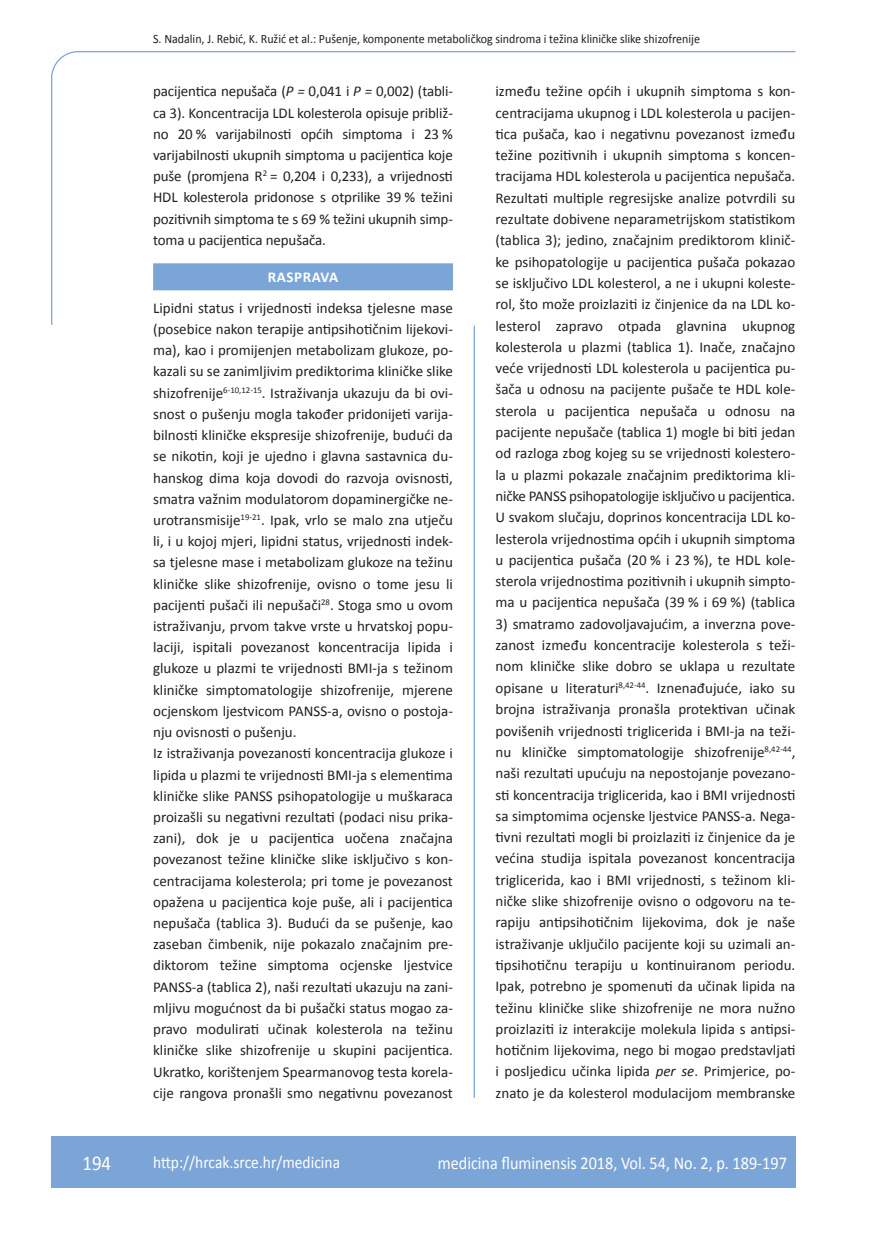
<style>
.page{position:relative;width:872px;height:1234px;background:#fff}
.page>*{position:absolute;margin:0;border:0;box-sizing:border-box;transform-origin:0 0}
.t1{font:21px "Calibri";color:#fff;scale:.9 1}
.t2{font:18px "Calibri";color:#fff;scale:.9 1}
.t3{font:17.25px "Calibri";color:#fff;scale:.9 1}
.t4{font:15px/21.3px "Calibri";color:#231f20;text-align:justify}
.t5{font:700 15px "Calibri";letter-spacing:.04em;color:#fff}
.t6{font:12.75px "Calibri";color:#231f20;scale:.94 1}
.s1{font-style:italic}
</style>
<div class="page">
<svg style="left:51px;top:51px;width:745px;height:274px"></svg>
<hr style="left:473px;top:325px;width:2px;height:772px;background:#7ca5d7">
<div style="left:51px;top:1135px;width:744px;height:51px;background:#7ca5d7"></div>
<div style="left:153px;top:263px;width:300px;height:27px;background:#7ca5d7"></div>
<p class="t6" style="left:153px;top:30px;width:583px">S. Nadalin, J. Rebić, K. Ružić et al.: Pušenje, komponente metaboličkog sindroma i težina kliničke slike shizofrenije</p>
<p class="t4" style="left:153px;top:80px;width:301px">pacijentica nepušača (<span class="s1">P =</span> 0,041 i <span class="s1">P =</span> 0,002) (tabli&shy;ca 3). Koncentracija LDL kolesterola opisuje približ&shy;no 20 % varijabilnosti općih simptoma i 23 % varijabilnosti ukupnih simptoma u pacijentica koje puše (promjena R<sup>2</sup> = 0,204 i 0,233), a vrijednosti HDL kolesterola pridonose s otprilike 39 % težini pozitivnih simptoma te s 69 % težini ukupnih simp&shy;toma u pacijentica nepušača.</p>
<p class="t5" style="left:268px;top:268px;width:72px">RASPRAVA</p>
<p class="t4" style="left:153px;top:296px;width:301px;text-align:left">Lipidni status i vrijednosti indeksa tjelesne mase (posebice nakon terapije antipsihotičnim lijekovi&shy;ma), kao i promijenjen metabolizam glukoze, po&shy;kazali su se zanimljivim prediktorima kliničke slike shizofrenije<sup>6-10,12-15</sup>. Istraživanja ukazuju da bi ovi&shy;snost o pušenju mogla također pridonijeti varija&shy;bilnosti kliničke ekspresije shizofrenije, budući da se nikotin, koji je ujedno i glavna sastavnica du&shy;hanskog dima koja dovodi do razvoja ovisnosti, smatra važnim modulatorom dopaminergičke ne&shy;urotransmisije<sup>19-21</sup>. Ipak, vrlo se malo zna utječu li, i u kojoj mjeri, lipidni status, vrijednosti indek&shy;sa tjelesne mase i metabolizam glukoze na težinu kliničke slike shizofrenije, ovisno o tome jesu li pacijenti pušači ili nepušači<sup>28</sup>. Stoga smo u ovom istraživanju, prvom takve vrste u hrvatskoj popu&shy;laciji, ispitali povezanost koncentracija lipida i glukoze u plazmi te vrijednosti BMI-ja s težinom kliničke simptomatologije shizofrenije, mjerene ocjenskom ljestvicom PANSS-a, ovisno o postoja&shy;nju ovisnosti o pušenju.<br>Iz istraživanja povezanosti koncentracija glukoze i lipida u plazmi te vrijednosti BMI-ja s elementima kliničke slike PANSS psihopatologije u muškaraca proizašli su negativni rezultati (podaci nisu prika&shy;zani), dok je u pacijentica uočena značajna povezanost težine kliničke slike isključivo s kon&shy;centracijama kolesterola; pri tome je povezanost opažena u pacijentica koje puše, ali i pacijentica nepušača (tablica 3). Budući da se pušenje, kao zaseban čimbenik, nije pokazalo značajnim pre&shy;diktorom težine simptoma ocjenske ljestvice PANSS-a (tablica 2), naši rezultati ukazuju na zani&shy;mljivu mogućnost da bi pušački status mogao za&shy;pravo modulirati učinak kolesterola na težinu kliničke slike shizofrenije u skupini pacijentica.<br>Ukratko, korištenjem Spearmanovog testa korela&shy;cije rangova pronašli smo negativnu povezanost</p>
<p class="t4" style="left:495px;top:80px;width:301px">između težine općih i ukupnih simptoma s kon&shy;centracijama ukupnog i LDL kolesterola u pacijen&shy;tica pušača, kao i negativnu povezanost između težine pozitivnih i ukupnih simptoma s koncen&shy;tracijama HDL kolesterola u pacijentica nepušača.<br>Rezultati multiple regresijske analize potvrdili su rezultate dobivene neparametrijskom statistikom (tablica 3); jedino, značajnim prediktorom klinič&shy;ke psihopatologije u pacijentica pušača pokazao se isključivo LDL kolesterol, a ne i ukupni koleste&shy;rol, što može proizlaziti iz činjenice da na LDL ko&shy;lesterol zapravo otpada glavnina ukupnog kolesterola u plazmi (tablica 1). Inače, značajno veće vrijednosti LDL kolesterola u pacijentica pu&shy;šača u odnosu na pacijente pušače te HDL kole&shy;sterola u pacijentica nepušača u odnosu na pacijente nepušače (tablica 1) mogle bi biti jedan od razloga zbog kojeg su se vrijednosti kolestero&shy;la u plazmi pokazale značajnim prediktorima kli&shy;ničke PANSS psihopatologije isključivo u pacijentica.<br>U svakom slučaju, doprinos koncentracija LDL ko&shy;lesterola vrijednostima općih i ukupnih simptoma u pacijentica pušača (20 % i 23 %), te HDL kole&shy;sterola vrijednostima pozitivnih i ukupnih simpto&shy;ma u pacijentica nepušača (39 % i 69 %) (tablica</p>
<p class="t4" style="left:495px;top:612px;width:301px">3) smatramo zadovoljavajućim, a inverzna pove&shy;zanost između koncentracije kolesterola s teži&shy;nom kliničke slike dobro se uklapa u rezultate opisane u literaturi<sup>8,42-44</sup>. Iznenađujuće, iako su brojna istraživanja pronašla protektivan učinak povišenih vrijednosti triglicerida i BMI-ja na teži&shy;nu kliničke simptomatologije shizofrenije<sup>8,42-44</sup>, naši rezultati upućuju na nepostojanje povezano&shy;sti koncentracija triglicerida, kao i BMI vrijednosti sa simptomima ocjenske ljestvice PANSS-a. Nega&shy;tivni rezultati mogli bi proizlaziti iz činjenice da je većina studija ispitala povezanost koncentracija triglicerida, kao i BMI vrijednosti, s težinom kli&shy;ničke slike shizofrenije ovisno o odgovoru na te&shy;rapiju antipsihotičnim lijekovima, dok je naše istraživanje uključilo pacijente koji su uzimali an&shy;tipsihotičnu terapiju u kontinuiranom periodu.<br>Ipak, potrebno je spomenuti da učinak lipida na težinu kliničke slike shizofrenije ne mora nužno proizlaziti iz interakcije molekula lipida s antipsi&shy;hotičnim lijekovima, nego bi mogao predstavljati i posljedicu učinka lipida <span class="s1">per se</span>. Primjerice, po&shy;znato je da kolesterol modulacijom membranske</p>
<h1 class="t1" style="left:82px;top:1149px;width:33px">194</h1>
<p class="t3" style="left:153px;top:1150px;width:209px">http://hrcak.srce.hr/medicina</p>
<p class="t2" style="left:438px;top:1151px;width:389px">medicina fluminensis 2018, Vol. 54, No. 2, p. 189-197</p>
</div>
